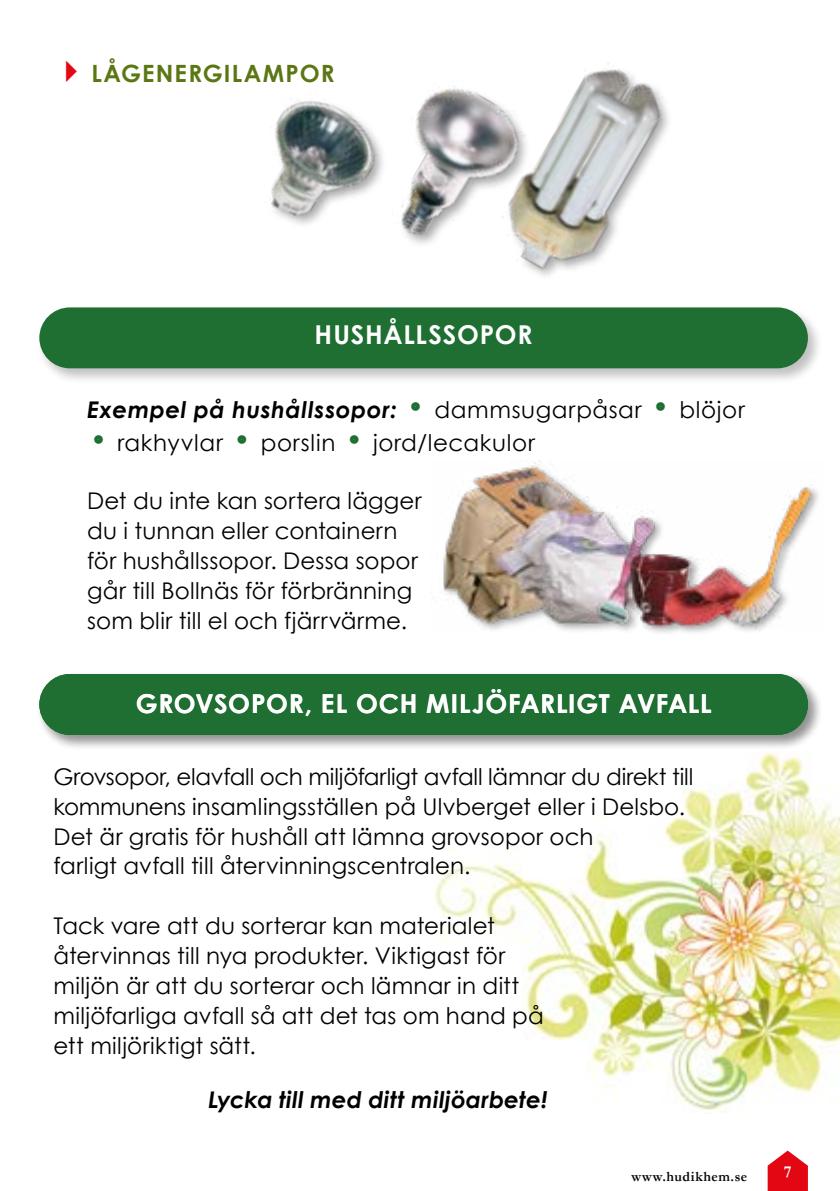
<style>
.page{position:relative;width:840px;height:1191px;background:#fff}
.page>*{position:absolute;margin:0;border:0;box-sizing:border-box;transform-origin:0 0}
.t1{font:700 26px "Century Gothic";letter-spacing:.025em;color:#fff}
.t2{font:700 23.8px "Century Gothic";letter-spacing:.05em;color:#5b7714}
.t3{font:23px/29.8px "Century Gothic";letter-spacing:.005em;color:#000}
.t4{font:italic 700 23px "Century Gothic";letter-spacing:.02em;color:#000}
.t5{font:23px "Century Gothic";letter-spacing:.03em;color:#000}
.t6{font:23px "Century Gothic";letter-spacing:.035em;color:#000}
.t7{font:700 16.8px "Garamond";color:#fff}
.t8{font:700 14.4px "Garamond";letter-spacing:.05em;color:#000;scale:.95 1}
.s1{color:#e30613}
</style>
<div class="page">
<div style="left:36px;top:304px;width:786px;height:80px;background:#000;opacity:.25"></div>
<div style="left:39px;top:307px;width:768px;height:61px;background:#1f6f33;border-radius:30px"></div>
<svg style="left:767px;top:1150px;width:40px;height:41px"></svg>
<img style="left:434px;top:751px;width:405px;height:360px">
<div style="left:442px;top:465px;width:378px;height:170px;background:#000;opacity:.35"></div>
<img style="left:442px;top:460px;width:378px;height:170px">
<div style="left:36px;top:670px;width:786px;height:80px;background:#000;opacity:.25"></div>
<div style="left:39px;top:674px;width:768px;height:61px;background:#1f6f33;border-radius:30px"></div>
<img style="left:463px;top:62px;width:239px;height:246px">
<img style="left:418px;top:62px;width:143px;height:226px">
<img style="left:271px;top:100px;width:147px;height:143px">
<p class="t2" style="left:53px;top:55px;width:282px"><span class="s1">✔</span>LÅGENERGILAMPOR</p>
<p class="t1" style="left:314px;top:315px;width:219px">HUSHÅLLSSOPOR</p>
<p class="t4" style="left:87px;top:392px;width:311px">Exempel på hushållssopor:</p>
<p class="t5" style="left:434px;top:393px;width:209px">dammsugarpåsar</p>
<p class="t3" style="left:679px;top:394px;width:67px">blöjor</p>
<p class="t5" style="left:117px;top:427px;width:107px">rakhyvlar</p>
<p class="t6" style="left:261px;top:427px;width:76px">porslin</p>
<p class="t5" style="left:373px;top:427px;width:163px">jord/lecakulor</p>
<p class="t3" style="left:87px;top:485px;width:336px">Det du inte kan sortera lägger du i tunnan eller containern för hushållssopor. Dessa sopor går till Bollnäs för förbränning som blir till el och fjärrvärme.</p>
<p class="t1" style="left:136px;top:683px;width:576px">GROVSOPOR, EL OCH MILJÖFARLIGT AVFALL</p>
<p class="t3" style="left:53px;top:761px;width:641px">Grovsopor, elavfall och miljöfarligt avfall lämnar du direkt till kommunens insamlingsställen på Ulvberget eller i Delsbo.<br>Det är gratis för hushåll att lämna grovsopor och<br>farligt avfall till återvinningscentralen.</p>
<p class="t3" style="left:53px;top:910px;width:491px">Tack vare att du sorterar kan materialet återvinnas till nya produkter. Viktigast för miljön är att du sorterar och lämnar in ditt miljöfarliga avfall så att det tas om hand på ett miljöriktigt sätt.</p>
<p class="t4" style="left:208px;top:1082px;width:340px">Lycka till med ditt miljöarbete!</p>
<p class="t8" style="left:631px;top:1166px;width:123px">www.hudikhem.se</p>
<p class="t7" style="left:783px;top:1160px;width:9px">7</p>
</div>
